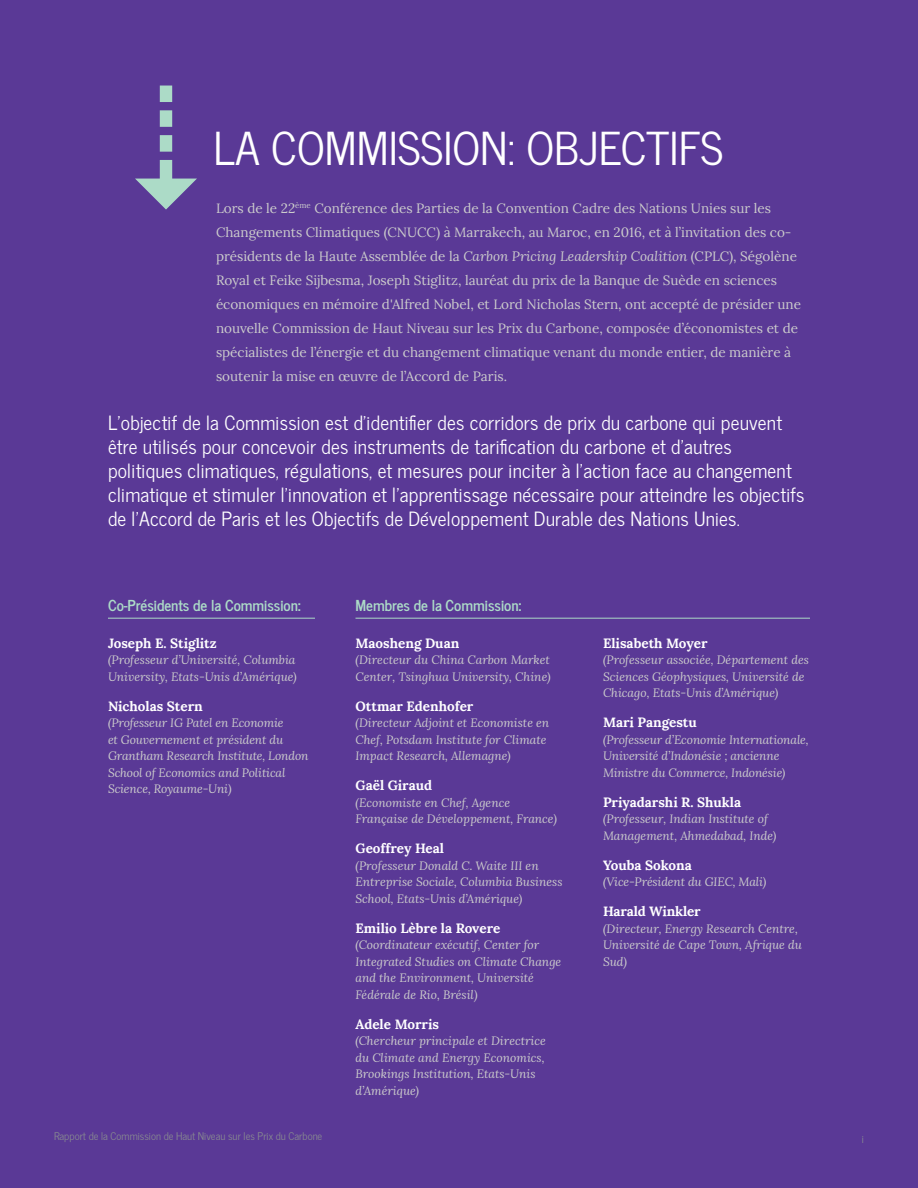
<style>
.page{position:relative;width:918px;height:1188px;background:#5a3996}
.page>*{position:absolute;margin:0;border:0;box-sizing:border-box;transform-origin:0 0}
.BodyCopy{font:45px "News Cycle";color:#fff}
.t1{font:19.5px/24px "News Cycle";letter-spacing:.01em;color:#fff}
.Figure_Header{font:700 15px "News Cycle";color:#acdbc7}
.t2{font:13.5px/24px "Lora";color:#ccc}
.t3{font:700 13.5px "Lora";color:#fff}
.t4{font:italic 12px/16.5px "Lora";color:#ccc}
.t5{font:10.5px "News Cycle";color:#888b90}
.s1{font-style:italic}
</style>
<div class="page">
<hr style="left:108px;top:618px;width:207px;height:1px;background:#acdbc7">
<hr style="left:356px;top:618px;width:454px;height:1px;background:#acdbc7">
<p class="BodyCopy" style="left:214px;top:109px;width:511px">LA COMMISSION: OBJECTIFS</p>
<p class="t2" style="left:216px;top:195px;width:587px">Lors de le 22<sup>ème</sup> Conférence des Parties de la Convention Cadre des Nations Unies sur les Changements Climatiques (CNUCC) à Marrakech, au Maroc, en 2016, et à l’invitation des co&shy;présidents de la Haute Assemblée de la <span class="s1">Carbon Pricing Leadership Coalition</span> (CPLC), Ségolène Royal et Feike Sijbesma, Joseph Stiglitz, lauréat du prix de la Banque de Suède en sciences économiques en mémoire d'Alfred Nobel, et Lord Nicholas Stern, ont accepté de présider une nouvelle Commission de Haut Niveau sur les Prix du Carbone, composée d’économistes et de spécialistes de l’énergie et du changement climatique venant du monde entier, de manière à soutenir la mise en œuvre de l’Accord de Paris.</p>
<p class="t1" style="left:108px;top:410px;width:698px">L’objectif de la Commission est d’identifier des corridors de prix du carbone qui peuvent être utilisés pour concevoir des instruments de tarification du carbone et d’autres politiques climatiques, régulations, et mesures pour inciter à l’action face au changement climatique et stimuler l’innovation et l’apprentissage nécessaire pour atteindre les objectifs de l’Accord de Paris et les Objectifs de Développement Durable des Nations Unies.</p>
<p class="Figure_Header" style="left:108px;top:592px;width:194px">Co-Présidents de la Commission:</p>
<p class="t3" style="left:108px;top:632px;width:110px">Joseph E. Stiglitz</p>
<p class="t4" style="left:108px;top:652px;width:190px">(Professeur d’Université, Columbia<br>University, Etats-Unis d’Amérique)</p>
<p class="t3" style="left:108px;top:695px;width:96px">Nicholas Stern</p>
<p class="t4" style="left:108px;top:715px;width:202px">(Professeur IG Patel en Economie<br>et Gouvernement et président du<br>Grantham Research Institute, London<br>School of Economics and Political<br>Science, Royaume-Uni)</p>
<p class="t5" style="left:54px;top:1127px;width:270px">Rapport de la Commission de Haut Niveau sur les Prix du Carbone</p>
<p class="Figure_Header" style="left:356px;top:592px;width:167px">Membres de la Commission:</p>
<p class="t3" style="left:356px;top:632px;width:105px">Maosheng Duan</p>
<p class="t4" style="left:356px;top:652px;width:197px">(Directeur du China Carbon Market<br>Center, Tsinghua University, Chine)</p>
<p class="t3" style="left:356px;top:695px;width:119px">Ottmar Edenhofer</p>
<p class="t4" style="left:356px;top:715px;width:195px">(Directeur Adjoint et Economiste en<br>Chef, Potsdam Institute for Climate<br>Impact Research, Allemagne)</p>
<p class="t3" style="left:356px;top:774px;width:78px">Gaël Giraud</p>
<p class="t4" style="left:356px;top:794px;width:203px">(Economiste en Chef, Agence<br>Française de Développement, France)</p>
<p class="t3" style="left:356px;top:837px;width:90px">Geoffrey Heal</p>
<p class="t4" style="left:356px;top:857px;width:208px">(Professeur Donald C. Waite III en<br>Entreprise Sociale, Columbia Business<br>School, Etats-Unis d’Amérique)</p>
<p class="t3" style="left:356px;top:917px;width:146px">Emilio Lèbre la Rovere</p>
<p class="t4" style="left:356px;top:937px;width:207px">(Coordinateur exécutif, Center for Integrated Studies on Climate Change and the Environment, Université Fédérale de Rio, Brésil)</p>
<p class="t3" style="left:356px;top:1013px;width:85px">Adele Morris</p>
<p class="t4" style="left:356px;top:1033px;width:192px">(Chercheur principale et Directrice du Climate and Energy Economics,<br>Brookings Institution, Etats-Unis d’Amérique)</p>
<p class="t3" style="left:603px;top:632px;width:106px">Elisabeth Moyer</p>
<p class="t4" style="left:603px;top:652px;width:208px">(Professeur associée, Département des<br>Sciences Géophysiques, Université de<br>Chicago, Etats-Unis d’Amérique)</p>
<p class="t3" style="left:603px;top:711px;width:95px">Mari Pangestu</p>
<p class="t4" style="left:603px;top:731px;width:207px">(Professeur d’Economie Internationale,<br>Université d’Indonésie ; ancienne<br>Ministre du Commerce, Indonésie)</p>
<p class="t3" style="left:603px;top:791px;width:140px">Priyadarshi R. Shukla</p>
<p class="t4" style="left:603px;top:811px;width:175px">(Professeur, Indian Institute of<br>Management, Ahmedabad, Inde)</p>
<p class="t3" style="left:603px;top:854px;width:90px">Youba Sokona</p>
<p class="t4" style="left:603px;top:874px;width:165px">(Vice-Président du GIEC, Mali)</p>
<p class="t3" style="left:603px;top:900px;width:99px">Harald Winkler</p>
<p class="t4" style="left:603px;top:920px;width:200px">(Directeur, Energy Research Centre,<br>Université de Cape Town, Afrique du<br>Sud)</p>
<p class="t5" style="left:862px;top:1131px;width:4px">i</p>
</div>
